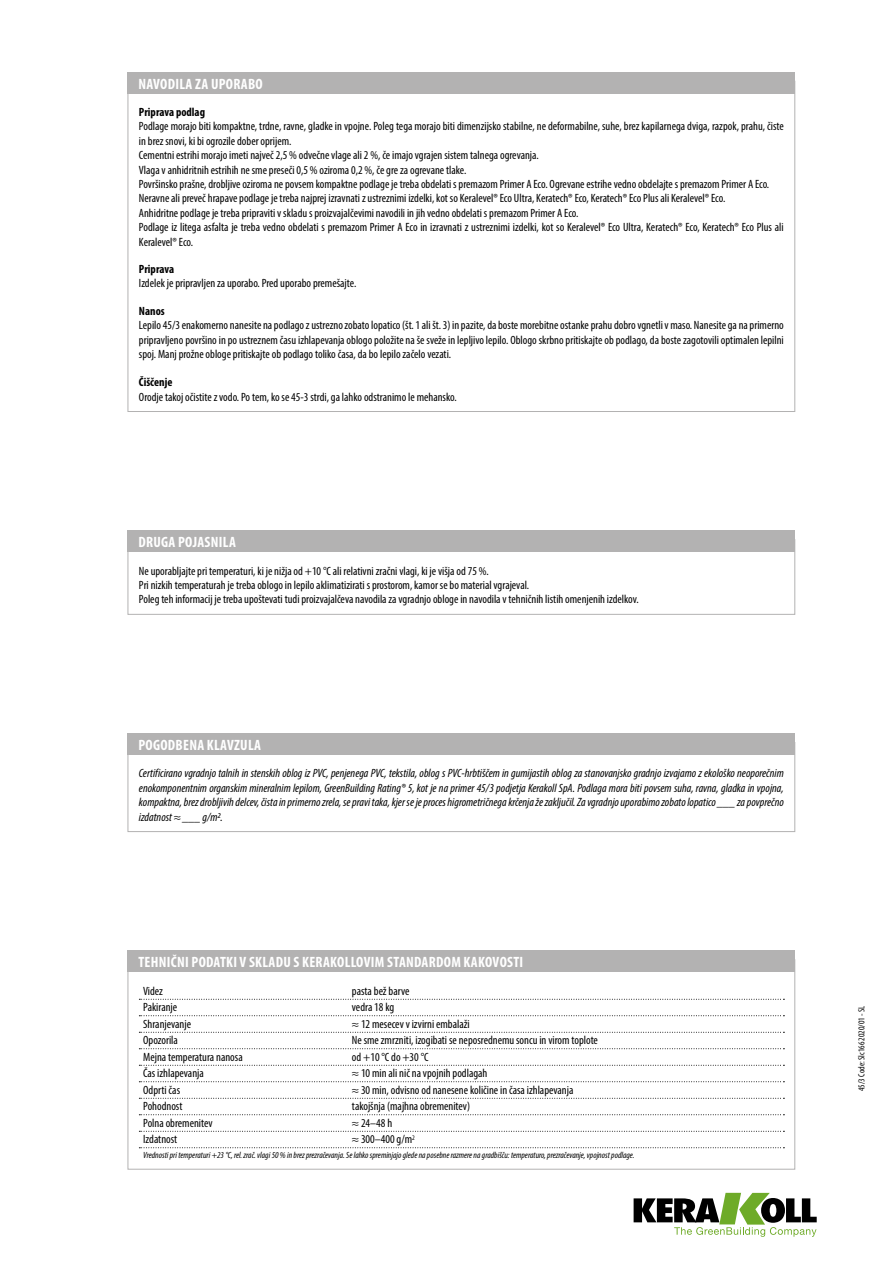
<style>
.page{position:relative;width:893px;height:1263px;background:#fff}
.page>*{position:absolute;margin:0;border:0;box-sizing:border-box;transform-origin:0 0}
.t1{font:700 condensed 15px "Myriad Pro";letter-spacing:.02em;color:#fff}
.t2{font:condensed 12px/14.4px "Myriad Pro";color:#000}
.t3{font:italic condensed 12px/14.4px "Myriad Pro";color:#000;text-align:justify}
.t4{font:700 condensed 12px "Myriad Pro";color:#000}
.t5{font:italic condensed 9px "Myriad Pro";color:#000}
.t6{font:condensed 9px "Myriad Pro";color:#000}
</style>
<div class="page">
<svg style="left:634px;top:1193px;width:183px;height:44px"></svg>
<div style="left:128px;top:742px;width:667px;height:90px;border:1px solid #b3b2b2"></div>
<div style="left:128px;top:734px;width:667px;height:21px;background:#b3b2b2"></div>
<svg style="left:139px;top:999px;width:645px;height:1px"></svg>
<svg style="left:139px;top:1015px;width:645px;height:1px"></svg>
<svg style="left:139px;top:1032px;width:645px;height:1px"></svg>
<svg style="left:139px;top:1048px;width:645px;height:1px"></svg>
<svg style="left:139px;top:1065px;width:645px;height:1px"></svg>
<svg style="left:139px;top:1081px;width:645px;height:1px"></svg>
<svg style="left:139px;top:1098px;width:645px;height:1px"></svg>
<svg style="left:139px;top:1114px;width:645px;height:1px"></svg>
<svg style="left:139px;top:1131px;width:645px;height:1px"></svg>
<svg style="left:139px;top:1147px;width:645px;height:1px"></svg>
<div style="left:128px;top:951px;width:667px;height:21px;background:#b3b2b2"></div>
<div style="left:128px;top:539px;width:667px;height:76px;border:1px solid #b3b2b2"></div>
<div style="left:128px;top:531px;width:667px;height:21px;background:#b3b2b2"></div>
<div style="left:128px;top:72px;width:667px;height:22px;background:#b3b2b2"></div>
<p class="t1" style="left:138px;top:74px;width:126px">NAVODILA ZA UPORABO</p>
<p class="t4" style="left:139px;top:105px;width:68px">Priprava podlag</p>
<p class="t2" style="left:139px;top:119px;width:646px">Podlage morajo biti kompaktne, trdne, ravne, gladke in vpojne. Poleg tega morajo biti dimenzijsko stabilne, ne deformabilne, suhe, brez kapilarnega dviga, razpok, prahu, čiste in brez snovi, ki bi ogrozile dober oprijem.<br>Cementni estrihi morajo imeti največ 2,5 % odvečne vlage ali 2 %, če imajo vgrajen sistem talnega ogrevanja.<br>Vlaga v anhidritnih estrihih ne sme preseči 0,5 % oziroma 0,2 %, če gre za ogrevane tlake.<br>Površinsko prašne, drobljive oziroma ne povsem kompaktne podlage je treba obdelati s premazom Primer A Eco. Ogrevane estrihe vedno obdelajte s premazom Primer A Eco.<br>Neravne ali preveč hrapave podlage je treba najprej izravnati z ustreznimi izdelki, kot so Keralevel® Eco Ultra, Keratech® Eco, Keratech® Eco Plus ali Keralevel® Eco.<br>Anhidritne podlage je treba pripraviti v skladu s proizvajalčevimi navodili in jih vedno obdelati s premazom Primer A Eco.<br>Podlage iz litega asfalta je treba vedno obdelati s premazom Primer A Eco in izravnati z ustreznimi izdelki, kot so Keralevel® Eco Ultra, Keratech® Eco, Keratech® Eco Plus ali Keralevel® Eco.</p>
<p class="t4" style="left:139px;top:261px;width:37px">Priprava</p>
<p class="t2" style="left:139px;top:276px;width:219px">Izdelek je pripravljen za uporabo. Pred uporabo premešajte.</p>
<p class="t4" style="left:139px;top:303px;width:27px">Nanos</p>
<p class="t2" style="left:139px;top:318px;width:646px;text-align:justify">Lepilo 45/3 enakomerno nanesite na podlago z ustrezno zobato lopatico (št. 1 ali št. 3) in pazite, da boste morebitne ostanke prahu dobro vgnetli v maso. Nanesite ga na primerno pripravljeno površino in po ustreznem času izhlapevanja oblogo položite na še sveže in lepljivo lepilo. Oblogo skrbno pritiskajte ob podlago, da boste zagotovili optimalen lepilni spoj. Manj prožne obloge pritiskajte ob podlago toliko časa, da bo lepilo začelo vezati.</p>
<p class="t4" style="left:139px;top:375px;width:35px">Čiščenje</p>
<p class="t2" style="left:139px;top:389px;width:319px">Orodje takoj očistite z vodo. Po tem, ko se 45-3 strdi, ga lahko odstranimo le mehansko.</p>
<p class="t1" style="left:138px;top:533px;width:99px">DRUGA POJASNILA</p>
<p class="t2" style="left:139px;top:563px;width:501px">Ne uporabljajte pri temperaturi, ki je nižja od +10 °C ali relativni zračni vlagi, ki je višja od 75 %.<br>Pri nizkih temperaturah je treba oblogo in lepilo aklimatizirati s prostorom, kamor se bo material vgrajeval.<br>Poleg teh informacij je treba upoštevati tudi proizvajalčeva navodila za vgradnjo obloge in navodila v tehničnih listih omenjenih izdelkov.</p>
<p class="t1" style="left:138px;top:735px;width:124px">POGODBENA KLAVZULA</p>
<p class="t3" style="left:139px;top:766px;width:646px">Certificirano vgradnjo talnih in stenskih oblog iz PVC, penjenega PVC, tekstila, oblog s PVC-hrbtiščem in gumijastih oblog za stanovanjsko gradnjo izvajamo z ekološko neoporečnim enokomponentnim organskim mineralnim lepilom, GreenBuilding Rating® 5, kot je na primer 45/3 podjetja Kerakoll SpA. Podlaga mora biti povsem suha, ravna, gladka in vpojna, kompaktna, brez drobljivih delcev, čista in primerno zrela, se pravi taka, kjer se je proces higrometričnega krčenja že zaključil. Za vgradnjo uporabimo zobato lopatico ___ za povprečno izdatnost ≈ ___ g/m2.</p>
<p class="t1" style="left:138px;top:953px;width:386px">TEHNIČNI PODATKI V SKLADU S KERAKOLLOVIM STANDARDOM KAKOVOSTI</p>
<p class="t2" style="left:143px;top:983px;width:21px">Videz</p>
<p class="t2" style="left:352px;top:983px;width:59px">pasta bež barve</p>
<p class="t2" style="left:143px;top:1000px;width:36px">Pakiranje</p>
<p class="t2" style="left:352px;top:1000px;width:44px">vedra 18 kg</p>
<p class="t2" style="left:143px;top:1016px;width:49px">Shranjevanje</p>
<p class="t2" style="left:352px;top:1016px;width:119px">≈ 12 mesecev v izvirni embalaži</p>
<p class="t2" style="left:143px;top:1033px;width:36px">Opozorila</p>
<p class="t2" style="left:352px;top:1033px;width:248px">Ne sme zmrzniti, izogibati se neposrednemu soncu in virom toplote</p>
<p class="t2" style="left:143px;top:1049px;width:101px">Mejna temperatura nanosa</p>
<p class="t2" style="left:352px;top:1049px;width:78px">od +10 °C do +30 °C</p>
<p class="t2" style="left:143px;top:1066px;width:62px">Čas izhlapevanja</p>
<p class="t2" style="left:352px;top:1066px;width:137px">≈ 10 min ali nič na vpojnih podlagah</p>
<p class="t2" style="left:143px;top:1082px;width:38px">Odprti čas</p>
<p class="t2" style="left:352px;top:1082px;width:223px">≈ 30 min, odvisno od nanesene količine in časa izhlapevanja</p>
<p class="t2" style="left:143px;top:1099px;width:41px">Pohodnost</p>
<p class="t2" style="left:352px;top:1099px;width:120px">takojšnja (majhna obremenitev)</p>
<p class="t2" style="left:143px;top:1115px;width:71px">Polna obremenitev</p>
<p class="t2" style="left:352px;top:1115px;width:42px">≈ 24–48 h</p>
<p class="t2" style="left:143px;top:1132px;width:36px">Izdatnost</p>
<p class="t2" style="left:352px;top:1132px;width:64px">≈ 300–400 g/m<sup>2</sup></p>
<p class="t5" style="left:143px;top:1150px;width:493px">Vrednosti pri temperaturi +23 °C, rel. zrač. vlagi 50 % in brez prezračevanja. Se lahko spreminjajo glede na posebne razmere na gradbišču: temperaturo, prezračevanje, vpojnost podlage.</p>
<p class="t6" style="left:856px;top:1091px;width:87px;rotate:-90deg">45/3 Code: Slc166 2020/01 - SL</p>
</div>
